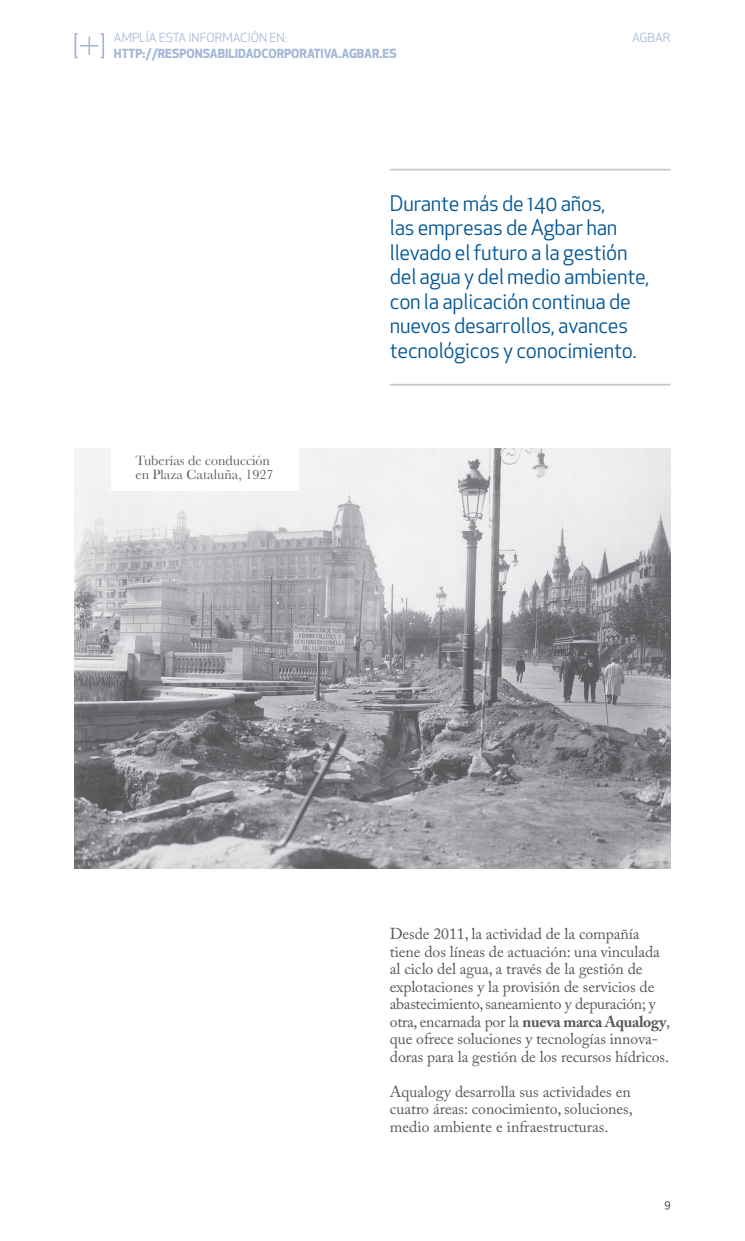
<style>
.page{position:relative;width:745px;height:1241px;background:#fff}
.page>*{position:absolute;margin:0;border:0;box-sizing:border-box;transform-origin:0 0}
.t1{font:21px/24.5px "Apex New";letter-spacing:-.01em;color:#005595}
.t2{font:15.75px/17.5px "Adobe Caslon Pro";letter-spacing:-.005em;color:#57585a}
.t3{font:14px/14px "Baskerville";color:#57585a}
.t4{font:700 12.25px "Apex New";color:#a4b7d7}
.t5{font:12.25px "Apex New";color:#a4b7d7}
.t6{font:10.5px "Apex New";color:#231f20}
.s1{font-weight:700}
</style>
<div class="page">
<svg style="left:74px;top:33px;width:30px;height:25px"></svg>
<hr style="left:389px;top:169px;width:281px;height:1px;background:#c7c8ca">
<hr style="left:389px;top:384px;width:281px;height:1px;background:#c7c8ca">
<img style="left:74px;top:448px;width:596px;height:420px">
<div style="left:112px;top:447px;width:187px;height:43px;background:#fff"></div>
<p class="t5" style="left:114px;top:33px;width:174px">AMPLÍA ESTA INFORMACIÓN EN:</p>
<p class="t4" style="left:114px;top:49px;width:284px">HTTP://RESPONSABILIDADCORPORATIVA.AGBAR.ES</p>
<p class="t5" style="left:631px;top:33px;width:40px">AGBAR</p>
<p class="t3" style="left:135px;top:454px;width:139px">Tuberías de conducción en Plaza Cataluña, 1927</p>
<h1 class="t1" style="left:389px;top:193px;width:261px">Durante más de 140 años,<br>las empresas de Agbar han llevado el futuro a la gestión del agua y del medio ambiente, con la aplicación continua de nuevos desarrollos, avances tecnológicos y conocimiento.</h1>
<p class="t2" style="left:389px;top:926px;width:282px">Desde 2011, la actividad de la compañía tiene dos líneas de actuación: una vinculada al ciclo del agua, a través de la gestión de explotaciones y la provisión de servicios de abastecimiento, saneamiento y depuración; y otra, encarnada por la <span class="s1">nueva marca Aqualogy</span>, que ofrece soluciones y tecnologías innova&shy;doras para la gestión de los recursos hídricos.</p>
<p class="t2" style="left:389px;top:1084px;width:244px">Aqualogy desarrolla sus actividades en cuatro áreas: conocimiento, soluciones, medio ambiente e infraestructuras.</p>
<p class="t6" style="left:664px;top:1199px;width:8px">9</p>
</div>
